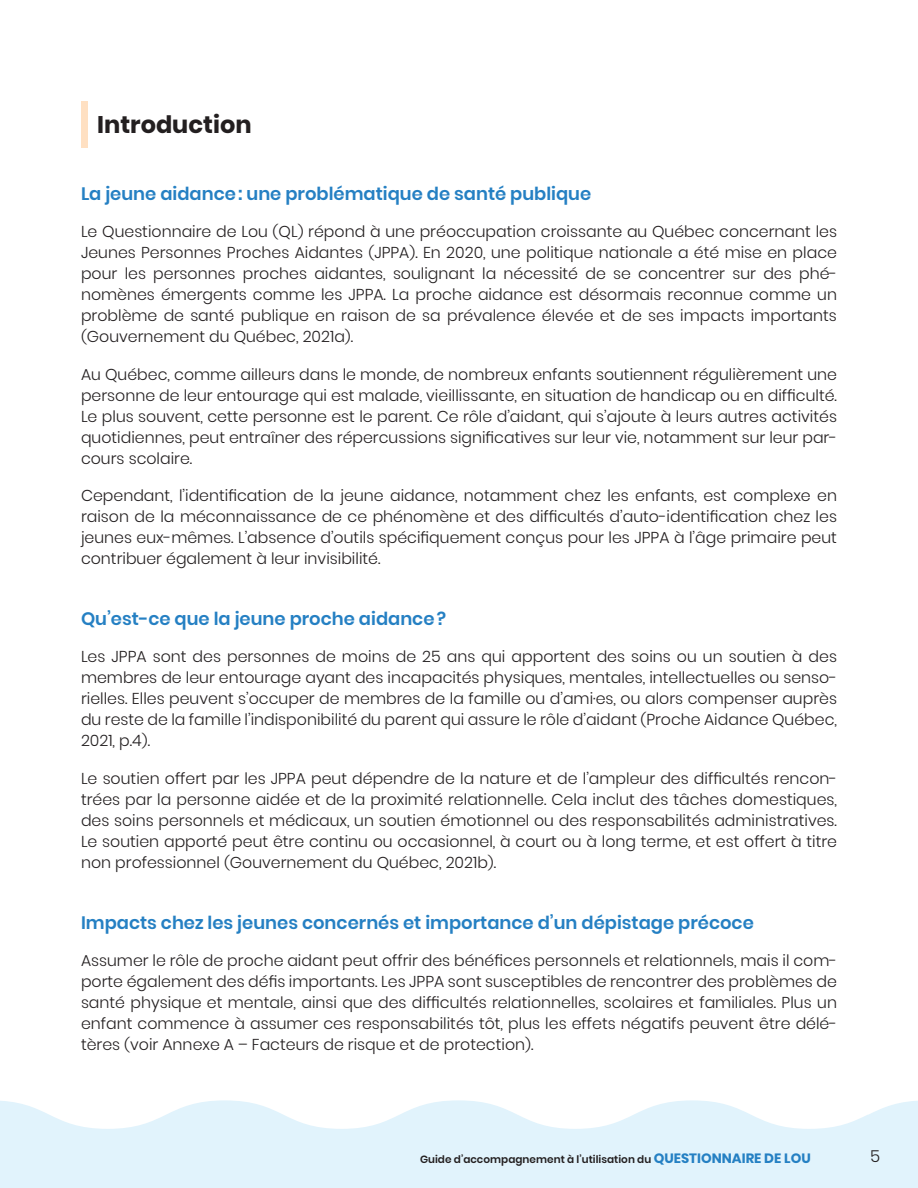
<style>
.page{position:relative;width:918px;height:1188px;background:#fff}
.page>*{position:absolute;margin:0;border:0;box-sizing:border-box;transform-origin:0 0}
.Sous-titre_1{font:700 24px "Poppins";color:#231f20}
.Sous-titre_2{font:600 18px "Poppins";color:#2580c3}
.t1{font:300 16.5px "Poppins";color:#231f20}
.texte_courant{font:300 15.75px/21px "Poppins";color:#231f20;text-align:justify}
.t2{font:600 10.5px "Poppins";color:#231f20}
.s1{font-size:13.35px}
.s2{font-weight:700;font-size:13.5px;color:#2580c3}
</style>
<div class="page">
<svg style="left:0;top:1100px;width:918px;height:88px;fill:#e1f3fc"></svg>
<div style="left:81px;top:101px;width:6px;height:47px;background:#ffe0c2"></div>
<p class="Sous-titre_1" style="left:97px;top:111px;width:156px">Introduction</p>
<p class="Sous-titre_2" style="left:81px;top:183px;width:512px">La jeune aidance: une problématique de santé publique</p>
<p class="texte_courant" style="left:81px;top:221px;width:758px">Le Questionnaire de Lou <span class="s1">(</span>QL<span class="s1">)</span> répond à une préoccupation croissante au Québec concernant les Jeunes Personnes Proches Aidantes <span class="s1">(</span>JPPA<span class="s1">)</span>. En 2020, une politique nationale a été mise en place pour les personnes proches aidantes, soulignant la nécessité de se concentrer sur des phé&shy;nomènes émergents comme les JPPA. La proche aidance est désormais reconnue comme un problème de santé publique en raison de sa prévalence élevée et de ses impacts importants <span class="s1">(</span>Gouvernement du Québec, 2021a<span class="s1">)</span>.</p>
<p class="texte_courant" style="left:81px;top:364px;width:758px">Au Québec, comme ailleurs dans le monde, de nombreux enfants soutiennent régulièrement une personne de leur entourage qui est malade, vieillissante, en situation de handicap ou en difficulté.<br>Le plus souvent, cette personne est le parent. Ce rôle d’aidant, qui s’ajoute à leurs autres activités quotidiennes, peut entraîner des répercussions significatives sur leur vie, notamment sur leur par&shy;cours scolaire.</p>
<p class="texte_courant" style="left:81px;top:485px;width:758px">Cependant, l’identification de la jeune aidance, notamment chez les enfants, est complexe en raison de la méconnaissance de ce phénomène et des difficultés d’auto-identification chez les jeunes eux-mêmes. L’absence d’outils spécifiquement conçus pour les JPPA à l’âge primaire peut contribuer également à leur invisibilité.</p>
<p class="Sous-titre_2" style="left:81px;top:608px;width:367px">Qu’est-ce que la jeune proche aidance?</p>
<p class="texte_courant" style="left:81px;top:647px;width:758px">Les JPPA sont des personnes de moins de 25 ans qui apportent des soins ou un soutien à des membres de leur entourage ayant des incapacités physiques, mentales, intellectuelles ou senso&shy;rielles. Elles peuvent s’occuper de membres de la famille ou d’ami·es, ou alors compenser auprès du reste de la famille l’indisponibilité du parent qui assure le rôle d’aidant <span class="s1">(</span>Proche Aidance Québec, 2021, p.4<span class="s1">)</span>.</p>
<p class="texte_courant" style="left:81px;top:768px;width:758px">Le soutien offert par les JPPA peut dépendre de la nature et de l’ampleur des difficultés rencon&shy;trées par la personne aidée et de la proximité relationnelle. Cela inclut des tâches domestiques, des soins personnels et médicaux, un soutien émotionnel ou des responsabilités administratives.<br>Le soutien apporté peut être continu ou occasionnel, à court ou à long terme, et est offert à titre non professionnel <span class="s1">(</span>Gouvernement du Québec, 2021b<span class="s1">)</span>.</p>
<p class="Sous-titre_2" style="left:81px;top:912px;width:674px">Impacts chez les jeunes concernés et importance d’un dépistage précoce</p>
<p class="texte_courant" style="left:81px;top:950px;width:758px">Assumer le rôle de proche aidant peut offrir des bénéfices personnels et relationnels, mais il com&shy;porte également des défis importants. Les JPPA sont susceptibles de rencontrer des problèmes de santé physique et mentale, ainsi que des difficultés relationnelles, scolaires et familiales. Plus un enfant commence à assumer ces responsabilités tôt, plus les effets négatifs peuvent être délé&shy;tères <span class="s1">(</span>voir Annexe A – Facteurs de risque et de protection<span class="s1">)</span>.</p>
<p class="t2" style="left:420px;top:1154px;width:392px">Guide d’accompagnement à l’utilisation du <span class="s2">QUESTIONNAIRE DE LOU</span></p>
<p class="t1" style="left:870px;top:1147px;width:12px">5</p>
</div>
